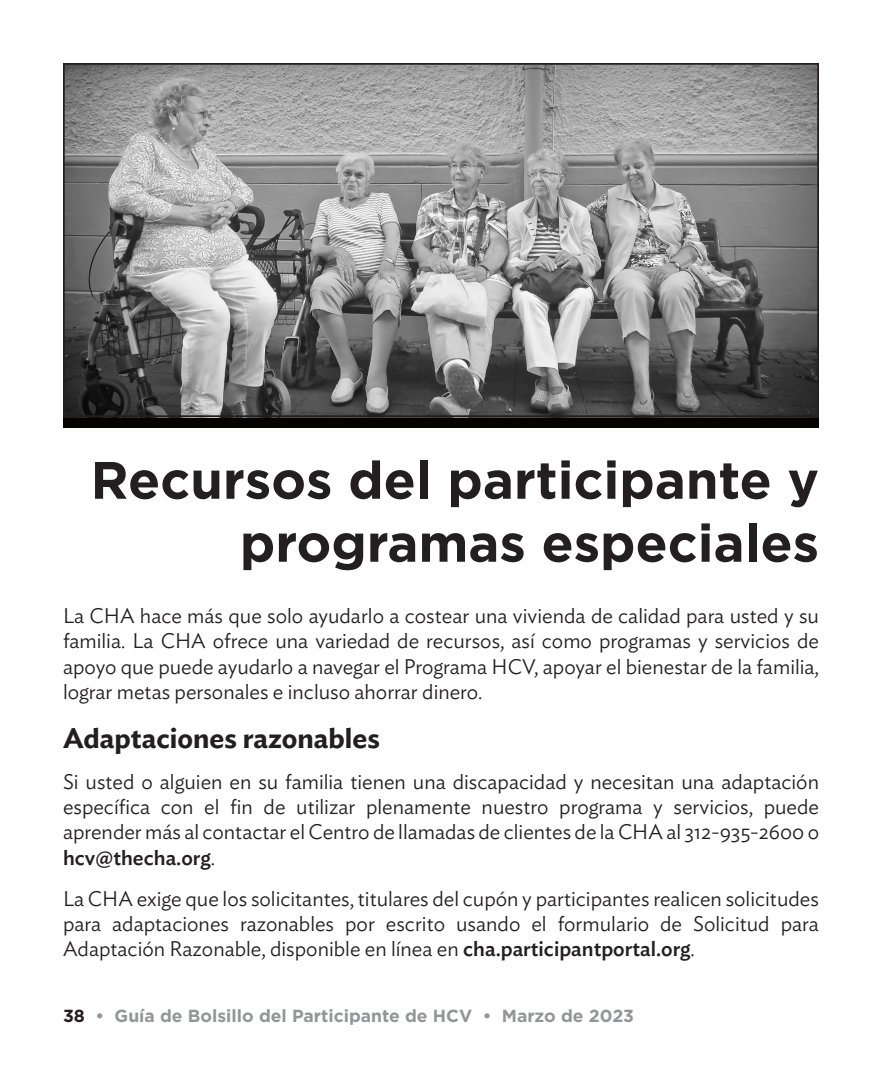
<style>
.page{position:relative;width:882px;height:1071px;background:#fff}
.page>*{position:absolute;margin:0;border:0;box-sizing:border-box;transform-origin:0 0}
.t1{font:700 52.5px/63px "Gotham";color:#231f20;text-align:right}
.t2{font:600 28px "Ideal Sans";color:#231f20}
.t3{font:300 21px/25.2px "Ideal Sans";color:#231f20;text-align:justify}
.t4{font:700 17.5px "Gotham";color:#939598}
.s1{font-weight:500}
.s2{color:#231f20}
</style>
<div class="page">
<div style="left:63px;top:410px;width:756px;height:18px;background:#040503"></div>
<img style="left:66px;top:66px;width:750px;height:348px">
<div style="left:63px;top:63px;width:756px;height:354px;border:2px solid #231f20"></div>
<p class="t1" style="left:91px;top:448px;width:730px">Recursos del participante y programas especiales</p>
<p class="t3" style="left:63px;top:601px;width:758px">La CHA hace más que solo ayudarlo a costear una vivienda de calidad para usted y su familia. La CHA ofrece una variedad de recursos, así como programas y servicios de apoyo que puede ayudarlo a navegar el Programa HCV, apoyar el bienestar de la familia, lograr metas personales e incluso ahorrar dinero.</p>
<p class="t2" style="left:63px;top:716px;width:318px">Adaptaciones razonables</p>
<p class="t3" style="left:63px;top:767px;width:758px">Si usted o alguien en su familia tienen una discapacidad y necesitan una adaptación específica con el fin de utilizar plenamente nuestro programa y servicios, puede aprender más al contactar el Centro de llamadas de clientes de la CHA al 312-935-2600 o <span class="s1">hcv@thecha.org</span>.</p>
<p class="t3" style="left:63px;top:884px;width:757px">La CHA exige que los solicitantes, titulares del cupón y participantes realicen solicitudes para adaptaciones razonables por escrito usando el formulario de Solicitud para Adaptación Razonable, disponible en línea en <span class="s1">cha.participantportal.org</span>.</p>
<p class="t4" style="left:63px;top:1004px;width:573px"><span class="s2">38</span> • Guía de Bolsillo del Participante de HCV • Marzo de 2023</p>
</div>
